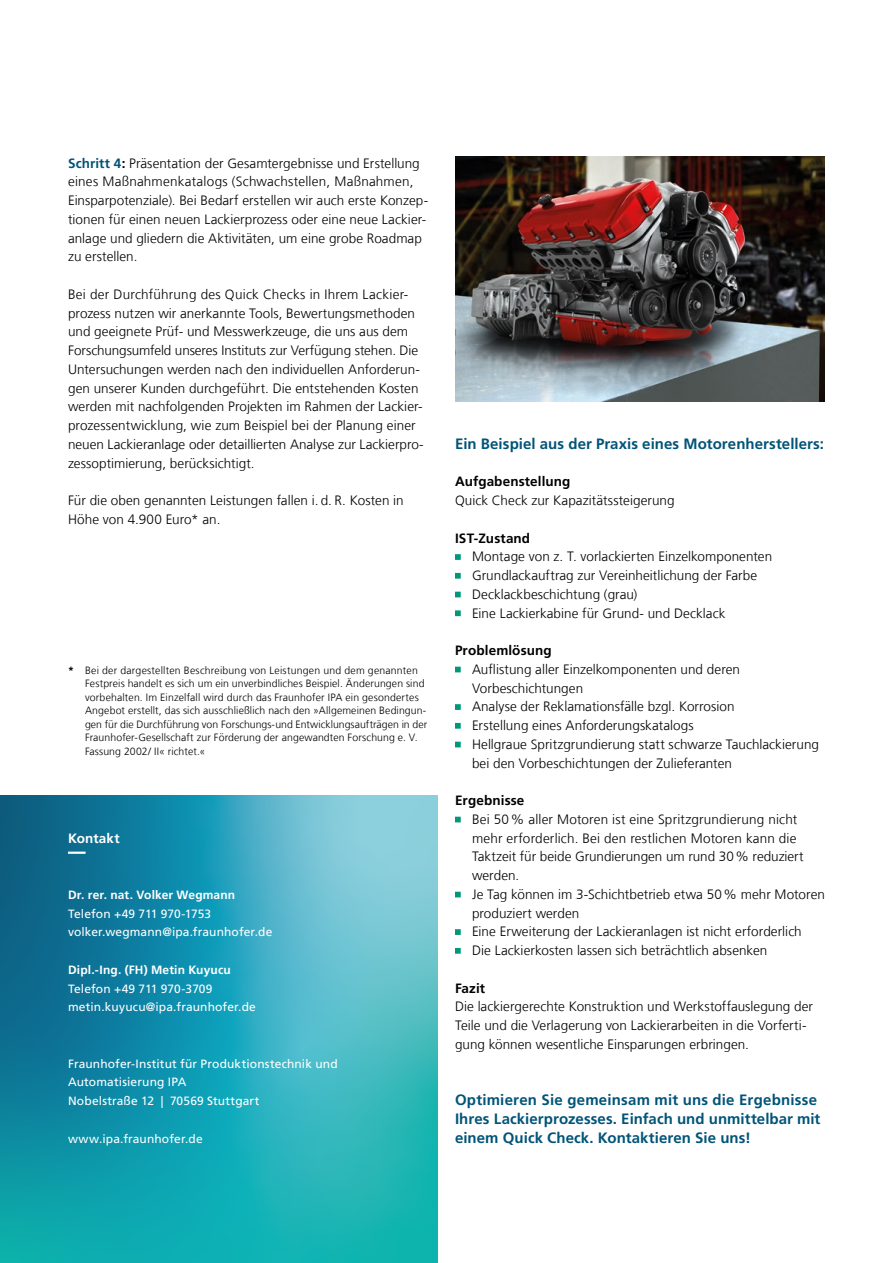
<style>
.page{position:relative;width:893px;height:1263px;background:#fff}
.page>*{position:absolute;margin:0;border:0;box-sizing:border-box;transform-origin:0 0}
.t1{font:700 15px/18.8px "Frutiger LT Com";letter-spacing:.005em;color:#005478}
.t2{font:300 13.5px/18.8px "Frutiger LT Com";letter-spacing:.005em;color:#000}
.t3{font:700 13.5px "Frutiger LT Com";letter-spacing:.01em;color:#000}
.t4{font:700 13.5px "Frutiger LT Com";letter-spacing:.005em;color:#fff}
.t5{font:12px/18.8px "Frutiger LT Com";letter-spacing:.01em;color:#fff}
.t6{font:700 12px "Frutiger LT Com";letter-spacing:.01em;color:#fff}
.t7{font:300 10.5px/13.5px "Frutiger LT Com";letter-spacing:.01em;color:#000}
.s1{font-weight:700;color:#005478}
.s2{font-weight:700}
</style>
<div class="page">
<svg style="left:0;top:795px;width:438px;height:468px;background:#28a0b3"></svg>
<svg style="left:455px;top:554px;width:6px;height:6px"></svg>
<svg style="left:455px;top:573px;width:6px;height:6px"></svg>
<svg style="left:455px;top:592px;width:6px;height:5px"></svg>
<svg style="left:455px;top:610px;width:6px;height:6px"></svg>
<svg style="left:455px;top:667px;width:6px;height:5px"></svg>
<svg style="left:455px;top:704px;width:6px;height:6px"></svg>
<svg style="left:455px;top:723px;width:6px;height:6px"></svg>
<svg style="left:455px;top:742px;width:6px;height:5px"></svg>
<svg style="left:455px;top:817px;width:6px;height:5px"></svg>
<svg style="left:455px;top:892px;width:6px;height:5px"></svg>
<svg style="left:455px;top:929px;width:6px;height:6px"></svg>
<svg style="left:455px;top:948px;width:6px;height:6px"></svg>
<svg style="left:68px;top:851px;width:340px;height:3px"></svg>
<img style="left:455px;top:156px;width:370px;height:245px">
<p class="t2" style="left:68px;top:154px;width:362px"><span class="s1">Schritt 4</span><span class="s2">:</span> Präsentation der Gesamtergebnisse und Erstellung eines Maßnahmenkatalogs (Schwachstellen, Maßnahmen, Einsparpotenziale). Bei Bedarf erstellen wir auch erste Konzep&shy;tionen für einen neuen Lackierprozess oder eine neue Lackier&shy;anlage und gliedern die Aktivitäten, um eine grobe Roadmap zu erstellen.</p>
<p class="t2" style="left:68px;top:285px;width:357px">Bei der Durchführung des Quick Checks in Ihrem Lackier&shy;prozess nutzen wir anerkannte Tools, Bewertungsmethoden und geeignete Prüf- und Messwerkzeuge, die uns aus dem Forschungsumfeld unseres Instituts zur Verfügung stehen. Die Untersuchungen werden nach den individuellen Anforderun&shy;gen unserer Kunden durchgeführt. Die entstehenden Kosten werden mit nachfolgenden Projekten im Rahmen der Lackier&shy;prozessentwicklung, wie zum Beispiel bei der Planung einer neuen Lackieranlage oder detaillierten Analyse zur Lackierpro&shy;zessoptimierung, berücksichtigt.</p>
<p class="t2" style="left:68px;top:491px;width:337px">Für die oben genannten Leistungen fallen i. d. R. Kosten in<br>Höhe von 4.900 Euro* an.</p>
<p class="t7" style="left:85px;top:664px;width:344px;text-indent:-17px"><span class="s2">*</span> Bei der dargestellten Beschreibung von Leistungen und dem genannten Festpreis handelt es sich um ein unverbindliches Beispiel. Änderungen sind vorbehalten. Im Einzelfall wird durch das Fraunhofer IPA ein gesondertes Angebot erstellt, das sich ausschließlich nach den »Allgemeinen Bedingun&shy;gen für die Durchführung von Forschungs-und Entwicklungsaufträgen in der Fraunhofer-Gesellschaft zur Förderung der angewandten Forschung e. V.<br>Fassung 2002/ II« richtet.«</p>
<p class="t4" style="left:68px;top:830px;width:53px">Kontakt</p>
<p class="t6" style="left:68px;top:888px;width:169px">Dr. rer. nat. Volker Wegmann</p>
<p class="t5" style="left:68px;top:904px;width:206px">Telefon +49 711 970-1753 volker.wegmann@ipa.fraunhofer.de</p>
<p class="t6" style="left:68px;top:963px;width:164px">Dipl.-Ing. (FH) Metin Kuyucu</p>
<p class="t5" style="left:68px;top:979px;width:189px">Telefon +49 711 970-3709 metin.kuyucu@ipa.fraunhofer.de</p>
<p class="t5" style="left:68px;top:1054px;width:271px">Fraunhofer-Institut für Produktionstechnik und<br>Automatisierung IPA<br>Nobelstraße 12 | 70569 Stuttgart</p>
<p class="t5" style="left:68px;top:1129px;width:136px">www.ipa.fraunhofer.de</p>
<p class="t1" style="left:455px;top:434px;width:371px">Ein Beispiel aus der Praxis eines Motorenherstellers:</p>
<p class="t3" style="left:455px;top:474px;width:117px">Aufgabenstellung</p>
<p class="t2" style="left:455px;top:491px;width:221px">Quick Check zur Kapazitätssteigerung</p>
<p class="t3" style="left:455px;top:530px;width:77px">IST-Zustand</p>
<p class="t2" style="left:472px;top:547px;width:302px">Montage von z. T. vorlackierten Einzelkomponenten Grundlackauftrag zur Vereinheitlichung der Farbe Decklackbeschichtung (grau)<br>Eine Lackierkabine für Grund- und Decklack</p>
<p class="t3" style="left:455px;top:642px;width:98px">Problemlösung</p>
<p class="t2" style="left:472px;top:660px;width:348px">Auflistung aller Einzelkomponenten und deren Vorbeschichtungen<br>Analyse der Reklamationsfälle bzgl. Korrosion<br>Erstellung eines Anforderungskatalogs<br>Hellgraue Spritzgrundierung statt schwarze Tauchlackierung bei den Vorbeschichtungen der Zulieferanten</p>
<p class="t3" style="left:455px;top:792px;width:71px">Ergebnisse</p>
<p class="t2" style="left:472px;top:810px;width:354px">Bei 50% aller Motoren ist eine Spritzgrundierung nicht mehr erforderlich. Bei den restlichen Motoren kann die Taktzeit für beide Grundierungen um rund 30% reduziert werden.<br>Je Tag können im 3-Schichtbetrieb etwa 50% mehr Motoren produziert werden<br>Eine Erweiterung der Lackieranlagen ist nicht erforderlich<br>Die Lackierkosten lassen sich beträchtlich absenken</p>
<p class="t3" style="left:455px;top:980px;width:32px">Fazit</p>
<p class="t2" style="left:455px;top:997px;width:360px">Die lackiergerechte Konstruktion und Werkstoffauslegung der<br>Teile und die Verlagerung von Lackierarbeiten in die Vorferti&shy;gung können wesentliche Einsparungen erbringen.</p>
<p class="t1" style="left:455px;top:1091px;width:367px">Optimieren Sie gemeinsam mit uns die Ergebnisse<br>Ihres Lackierprozesses. Einfach und unmittelbar mit einem Quick Check. Kontaktieren Sie uns!</p>
</div>
